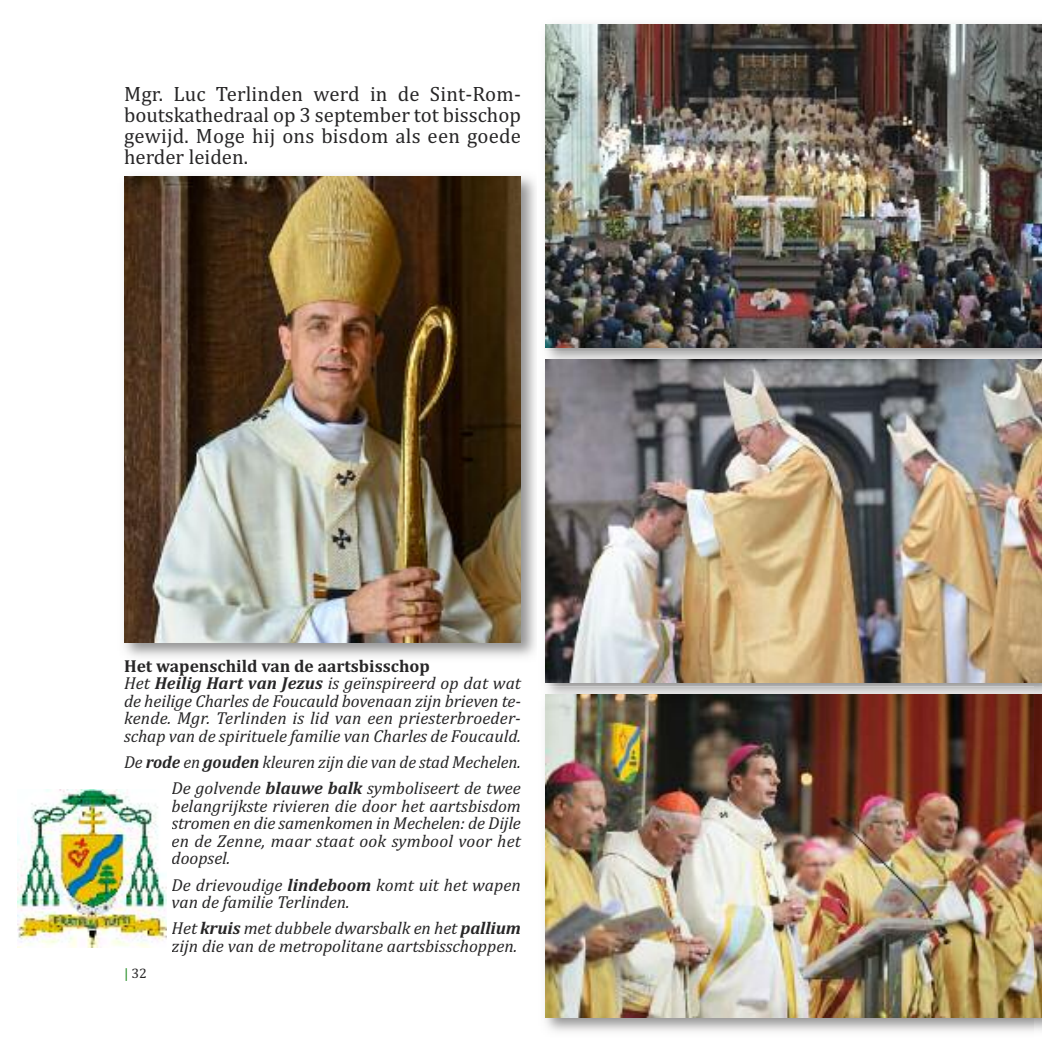
<style>
.page{position:relative;width:1042px;height:1042px;background:#fff}
.page>*{position:absolute;margin:0;border:0;box-sizing:border-box;transform-origin:0 0}
.t1{font:21px/21px "Cambria";color:#272627;text-align:justify}
.t2{font:17.5px/17.5px "Cambria Italic OTF";color:#272627;text-align:justify}
.t3{font:17.5px "Cambria Bold OTF";color:#272627}
.t4{font:14px "Cambria";color:#272627}
.s1{font-family:"Cambria";font-weight:700;font-style:italic}
.s2{color:#228b22}
</style>
<div class="page">
<img style="left:545px;top:24px;width:496px;height:328px">
<img style="left:546px;top:25px;width:495px;height:322px">
<img style="left:545px;top:370px;width:496px;height:662px">
<img style="left:545px;top:352px;width:496px;height:18px">
<img style="left:546px;top:360px;width:495px;height:322px">
<img style="left:546px;top:694px;width:488px;height:323px">
<img style="left:1034px;top:694px;width:7px;height:338px">
<svg style="left:1034px;top:686px;width:7px;height:8px"></svg>
<img style="left:124px;top:176px;width:412px;height:481px">
<img style="left:124px;top:176px;width:397px;height:466px">
<img style="left:18px;top:789px;width:148px;height:159px">
<p class="t1" style="left:124px;top:83px;width:398px">Mgr. Luc Terlinden werd in de Sint-Rom&shy;boutskathedraal op 3 september tot bisschop gewijd. Moge hij ons bisdom als een goede herder leiden.</p>
<p class="t3" style="left:124px;top:655px;width:307px">Het wapenschild van de aartsbisschop</p>
<p class="t2" style="left:124px;top:674px;width:398px">Het <span class="s1">Heilig Hart van Jezus</span> is geïnspireerd op dat wat de heilige Charles de Foucauld bovenaan zijn brieven te&shy;kende. Mgr. Terlinden is lid van een priesterbroeder&shy;schap van de spirituele familie van Charles de Foucauld.</p>
<p class="t2" style="left:124px;top:748px;width:398px;line-height:26.2px;text-align:right">De <span class="s1">rode</span> en <span class="s1">gouden</span> kleuren zijn die van de stad Mechelen.<br>De golvende <span class="s1">blauwe balk</span> symboliseert de twee</p>
<p class="t2" style="left:171px;top:797px;width:351px">belangrijkste rivieren die door het aartsbisdom stromen en die samenkomen in Mechelen: de Dijle en de Zenne, maar staat ook symbool voor het doopsel.</p>
<p class="t2" style="left:171px;top:875px;width:351px">De drievoudige <span class="s1">lindeboom</span> komt uit het wapen van de familie Terlinden.</p>
<p class="t2" style="left:171px;top:919px;width:351px">Het <span class="s1">kruis</span> met dubbele dwarsbalk en het <span class="s1">pallium </span>zijn die van de metropolitane aartsbisschoppen.</p>
<p class="t4" style="left:124px;top:965px;width:25px"><span class="s2">|</span> 32</p>
</div>
